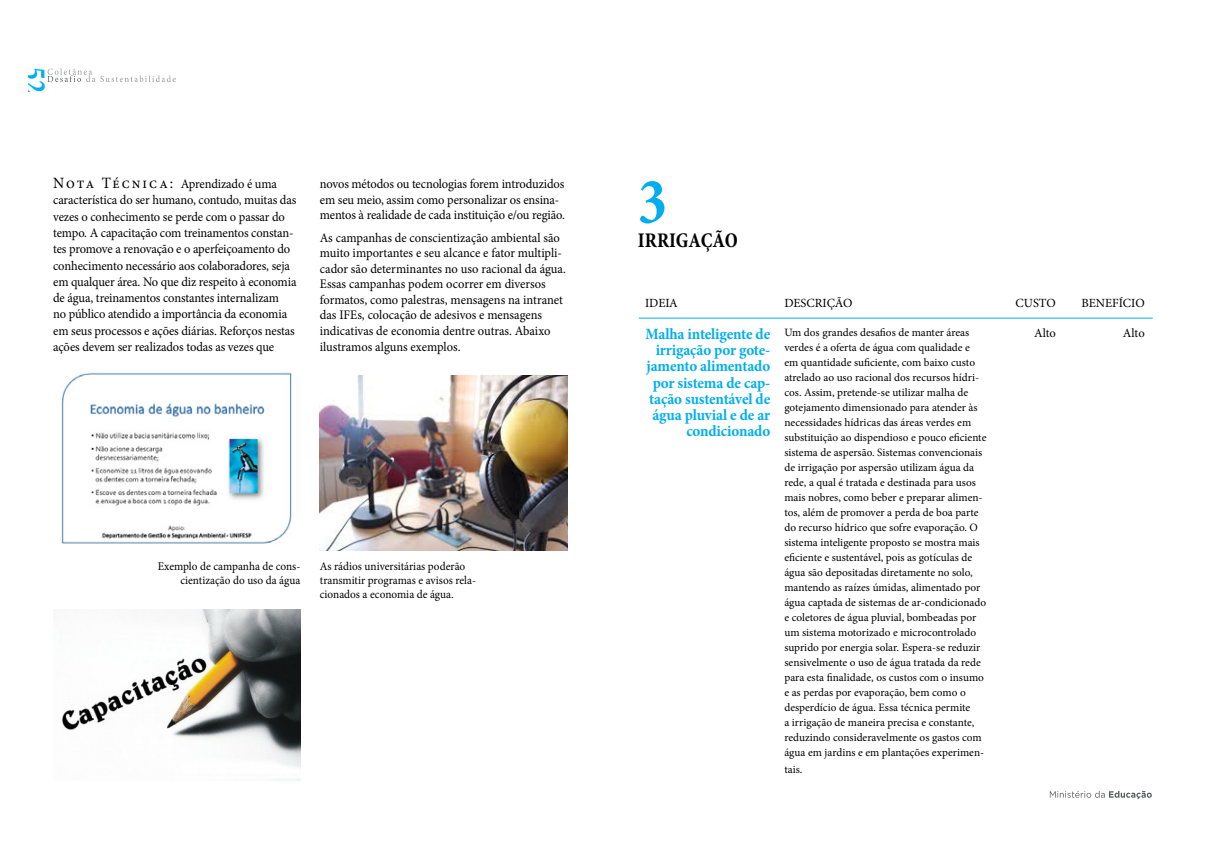
<style>
.page{position:relative;width:1205px;height:851px;background:#fff}
.page>*{position:absolute;margin:0;border:0;box-sizing:border-box;transform-origin:0 0}
.t1{font:700 condensed 65.62px "Minion Pro";color:#00aeef;scale:.95 1}
.t2{font:700 condensed 31.62px "Minion Pro";color:#00aeef;scale:.87 1}
.t3{font:700 condensed 21px "Minion Pro";color:#000;scale:.95 1}
.t4{font:700 15.75px/16.2px "Minion Pro";letter-spacing:-.01em;color:#00aeef;text-align:right;scale:.95 1}
.t5{font:13.12px/16.2px "Minion Pro";letter-spacing:-.01em;color:#000;scale:.95 1}
.t6{font:12.5px "Minion Pro";color:#000}
.t7{font:11.75px/13.8px "Minion Pro";color:#000;text-align:right;scale:.95 1}
.t8{font:11.25px/15px "Minion Pro";color:#000}
.s1{font-size:15.75px}
</style>
<div class="page">
<svg style="left:1050px;top:790px;width:102px;height:9px"></svg>
<svg style="left:47px;top:68px;width:129px;height:14px"></svg>
<img style="left:61px;top:372px;width:231px;height:172px">
<img style="left:320px;top:376px;width:247px;height:174px">
<img style="left:62px;top:609px;width:238px;height:171px">
<hr style="left:639px;top:318px;width:513px;height:1px;background:#00aeef">
<h2 class="t2" style="left:57px;top:67px;width:31px;rotate:90deg">52</h2>
<p class="t5" style="left:53px;top:176px;width:258px"><span class="s1">Nota Técnica:</span> Aprendizado é uma característica do ser humano, contudo, muitas das vezes o conhecimento se perde com o passar do tempo. A capacitação com treinamentos constan&shy;tes promove a renovação e o aperfeiçoamento do conhecimento necessário aos colaboradores, seja em qualquer área. No que diz respeito à economia de água, treinamentos constantes internalizam<br>no público atendido a importância da economia em seus processos e ações diárias. Reforços nestas ações devem ser realizados todas as vezes que</p>
<p class="t5" style="left:320px;top:176px;width:259px;line-height:15.5px">novos métodos ou tecnologias forem introduzidos em seu meio, assim como personalizar os ensina&shy;mentos à realidade de cada instituição e/ou região.</p>
<p class="t5" style="left:320px;top:230px;width:261px;line-height:15.6px">As campanhas de conscientização ambiental são muito importantes e seu alcance e fator multipli&shy;cador são determinantes no uso racional da água.<br>Essas campanhas podem ocorrer em diversos formatos, como palestras, mensagens na intranet das IFEs, colocação de adesivos e mensagens indicativas de economia dentre outras. Abaixo ilustramos alguns exemplos.</p>
<p class="t7" style="left:158px;top:559px;width:152px">Exemplo de campanha de cons&shy;cientização do uso da água</p>
<p class="t7" style="left:320px;top:559px;width:166px;text-align:left">As rádios universitárias poderão transmitir programas e avisos rela&shy;cionados a economia de água.</p>
<h1 class="t1" style="left:638px;top:156px;width:32px">3</h1>
<h3 class="t3" style="left:638px;top:225px;width:107px">IRRIGAÇÃO</h3>
<p class="t6" style="left:645px;top:294px;width:34px">IDEIA</p>
<p class="t6" style="left:784px;top:294px;width:70px">DESCRIÇÃO</p>
<p class="t6" style="left:1015px;top:294px;width:42px">CUSTO</p>
<p class="t6" style="left:1081px;top:294px;width:65px">BENEFÍCIO</p>
<h3 class="t4" style="left:645px;top:325px;width:133px">Malha inteligente de irrigação por gote&shy;jamento alimentado por sistema de cap&shy;tação sustentável de água pluvial e de ar condicionado</h3>
<p class="t8" style="left:784px;top:325px;width:203px">Um dos grandes desafios de manter áreas verdes é a oferta de água com qualidade e em quantidade suficiente, com baixo custo atrelado ao uso racional dos recursos hídri&shy;cos. Assim, pretende-se utilizar malha de gotejamento dimensionado para atender às necessidades hídricas das áreas verdes em substituição ao dispendioso e pouco eficiente sistema de aspersão. Sistemas convencionais de irrigação por aspersão utilizam água da rede, a qual é tratada e destinada para usos mais nobres, como beber e preparar alimen&shy;tos, além de promover a perda de boa parte do recurso hídrico que sofre evaporação. O sistema inteligente proposto se mostra mais eficiente e sustentável, pois as gotículas de água são depositadas diretamente no solo, mantendo as raízes úmidas, alimentado por água captada de sistemas de ar-condicionado e coletores de água pluvial, bombeadas por um sistema motorizado e microcontrolado suprido por energia solar. Espera-se reduzir sensivelmente o uso de água tratada da rede para esta finalidade, os custos com o insumo e as perdas por evaporação, bem como o desperdício de água. Essa técnica permite<br>a irrigação de maneira precisa e constante, reduzindo consideravelmente os gastos com água em jardins e em plantações experimen-</p>
<p class="t8" style="left:784px;top:761px;width:20px">tais.</p>
<p class="t6" style="left:1034px;top:324px;width:23px">Alto</p>
<p class="t6" style="left:1123px;top:324px;width:23px">Alto</p>
</div>
